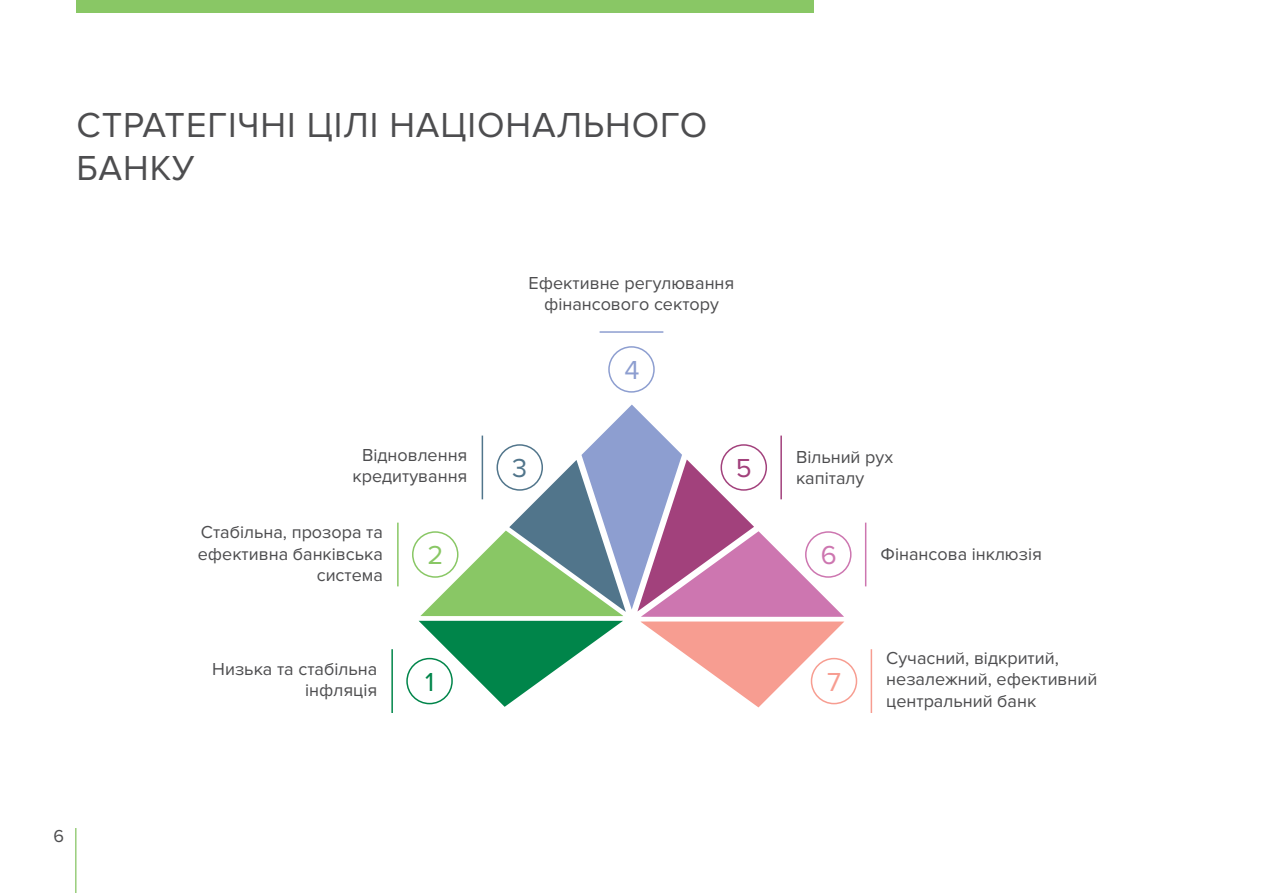
<style>
.page{position:relative;width:1263px;height:893px;background:#fff}
.page>*{position:absolute;margin:0;border:0;box-sizing:border-box;transform-origin:0 0}
.t1{font:36px/43.2px "Proxima Nova";letter-spacing:.025em;color:#4d4d4f}
.t2{font:27px "Proxima Nova";color:#8d9ed0}
.t3{font:27px "Proxima Nova";color:#00854a}
.t4{font:27px "Proxima Nova";color:#f79d91}
.t5{font:27px "Proxima Nova";color:#89c765}
.t6{font:27px "Proxima Nova";color:#cd76b0}
.t7{font:27px "Proxima Nova";color:#51758b}
.t8{font:27px "Proxima Nova";color:#a2417c}
.t9{font:18px/21.6px "Proxima Nova";color:#4d4d4f;text-align:right}
</style>
<div class="page">
<hr style="left:75px;top:828px;width:2px;height:65px;background:#9ace7c">
<div style="left:77px;top:0;width:737px;height:13px;background:#89c765"></div>
<svg style="left:419px;top:405px;width:425px;height:302px"></svg>
<hr style="left:391px;top:649px;width:2px;height:64px;background:#00854a">
<hr style="left:397px;top:523px;width:2px;height:63px;background:#89c765">
<hr style="left:482px;top:436px;width:1px;height:63px;background:#51758b">
<hr style="left:871px;top:649px;width:1px;height:64px;background:#f79d91">
<hr style="left:780px;top:436px;width:2px;height:63px;background:#a2417c">
<hr style="left:865px;top:523px;width:1px;height:63px;background:#cd76b0">
<hr style="left:600px;top:331px;width:63px;height:2px;background:#8d9ed0">
<div style="left:608px;top:346px;width:47px;height:47px;border:2px solid #8d9ed0;border-radius:50%"></div>
<div style="left:406px;top:658px;width:47px;height:46px;border:2px solid #00854a;border-radius:50%"></div>
<div style="left:811px;top:658px;width:46px;height:46px;border:2px solid #f79d91;border-radius:50%"></div>
<div style="left:412px;top:531px;width:46px;height:47px;border:2px solid #89c765;border-radius:50%"></div>
<div style="left:805px;top:531px;width:46px;height:47px;border:2px solid #cd76b0;border-radius:50%"></div>
<div style="left:496px;top:444px;width:47px;height:47px;border:2px solid #51758b;border-radius:50%"></div>
<div style="left:720px;top:444px;width:47px;height:47px;border:2px solid #a2417c;border-radius:50%"></div>
<h1 class="t1" style="left:77px;top:104px;width:632px">СТРАТЕГІЧНІ ЦІЛІ НАЦІОНАЛЬНОГО<br>БАНКУ</h1>
<p class="t9" style="left:528px;top:272px;width:207px;text-align:center">Ефективне регулювання фінансового сектору</p>
<p class="t9" style="left:352px;top:444px;width:116px;text-align:center">Відновлення кредитування</p>
<h2 class="t2" style="left:624px;top:354px;width:17px">4</h2>
<h2 class="t7" style="left:512px;top:452px;width:17px">3</h2>
<h2 class="t8" style="left:736px;top:452px;width:17px">5</h2>
<p class="t9" style="left:796px;top:446px;width:99px;text-align:left">Вільний рух капіталу</p>
<p class="t9" style="left:198px;top:522px;width:187px">Стабільна, прозора та ефективна банківська система</p>
<p class="t9" style="left:212px;top:658px;width:166px">Низька та стабільна інфляція</p>
<h2 class="t5" style="left:428px;top:540px;width:17px">2</h2>
<h2 class="t6" style="left:821px;top:540px;width:17px">6</h2>
<h2 class="t3" style="left:425px;top:666px;width:11px">1</h2>
<h2 class="t4" style="left:827px;top:666px;width:15px">7</h2>
<p class="t9" style="left:880px;top:544px;width:163px">Фінансова інклюзія</p>
<p class="t9" style="left:886px;top:647px;width:213px;text-align:left">Сучасний, відкритий, незалежний, ефективний центральний банк</p>
<p class="t9" style="left:53px;top:826px;width:12px">6</p>
</div>
